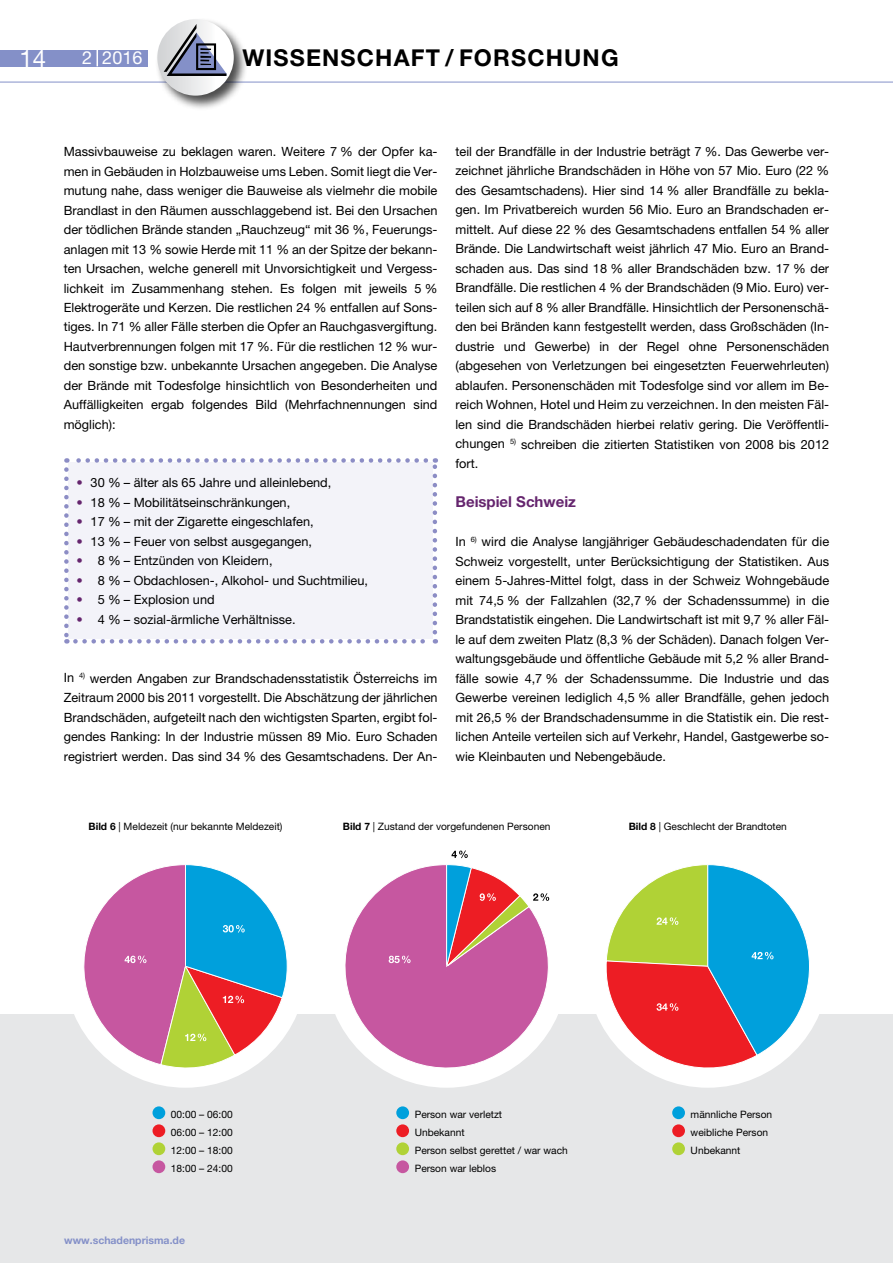
<style>
.page{position:relative;width:893px;height:1263px;background:#fff}
.page>*{position:absolute;margin:0;border:0;box-sizing:border-box;transform-origin:0 0}
.t1{font:24px "Helvetica Neue";color:#fff}
.t2{font:700 23.25px "Helvetica Neue";letter-spacing:.05em;color:#000}
.t3{font:18px "Helvetica Neue";color:#fff}
.t4{font:700 15px "Helvetica Neue";color:#65256e}
.t5{font:12.75px/19.5px "Helvetica Neue";color:#000;text-align:justify}
.t6{font:700 10.5px "Helvetica Neue";color:#8490c8}
.t7{font:10.2px/18px "Helvetica Neue";color:#000}
.s1{color:#65256e}
.s2{font-weight:700}
</style>
<div class="page">
<div style="left:69px;top:463px;width:364px;height:176px;background:#f3f3f9"></div>
<svg style="left:64px;top:469px;width:5px;height:175px"></svg>
<svg style="left:75px;top:639px;width:361px;height:5px"></svg>
<svg style="left:433px;top:458px;width:4px;height:174px"></svg>
<svg style="left:66px;top:458px;width:360px;height:5px"></svg>
<div style="left:0;top:1014px;width:893px;height:249px;background:#e6e7e8"></div>
<div style="left:64px;top:845px;width:243px;height:243px;background:#fff;border-radius:50%"></div>
<div style="left:325px;top:845px;width:243px;height:243px;background:#fff;border-radius:50%"></div>
<div style="left:586px;top:845px;width:243px;height:243px;background:#fff;border-radius:50%"></div>
<hr style="left:0;top:82px;width:893px;height:1px;background:#8490c8">
<div style="left:0;top:50px;width:148px;height:16px;background:#8490c8"></div>
<svg style="left:97px;top:50px;width:1px;height:16px"></svg>
<div style="left:155px;top:17px;width:94px;height:94px;background:#000;opacity:.7"></div>
<svg style="left:157px;top:19px;width:77px;height:77px"></svg>
<svg style="left:164px;top:24px;width:62px;height:52px"></svg>
<div style="left:153px;top:1106px;width:12px;height:13px;background:#00a0dc;border-radius:50%"></div>
<div style="left:153px;top:1124px;width:12px;height:13px;background:#ed1d24;border-radius:50%"></div>
<div style="left:153px;top:1142px;width:12px;height:13px;background:#b0d236;border-radius:50%"></div>
<div style="left:153px;top:1160px;width:12px;height:13px;background:#c657a0;border-radius:50%"></div>
<div style="left:396px;top:1106px;width:13px;height:13px;background:#00a0dc;border-radius:50%"></div>
<div style="left:396px;top:1124px;width:13px;height:13px;background:#ed1d24;border-radius:50%"></div>
<div style="left:396px;top:1142px;width:13px;height:13px;background:#b0d236;border-radius:50%"></div>
<div style="left:396px;top:1160px;width:13px;height:13px;background:#c657a0;border-radius:50%"></div>
<div style="left:672px;top:1106px;width:13px;height:13px;background:#00a0dc;border-radius:50%"></div>
<div style="left:672px;top:1124px;width:13px;height:13px;background:#ed1d24;border-radius:50%"></div>
<div style="left:672px;top:1142px;width:13px;height:13px;background:#b0d236;border-radius:50%"></div>
<svg style="left:451px;top:850px;width:17px;height:8px"></svg>
<svg style="left:335px;top:864px;width:217px;height:219px"></svg>
<svg style="left:389px;top:955px;width:22px;height:8px"></svg>
<svg style="left:605px;top:864px;width:205px;height:218px"></svg>
<svg style="left:444px;top:864px;width:105px;height:107px"></svg>
<svg style="left:74px;top:864px;width:214px;height:206px"></svg>
<h1 class="t1" style="left:20px;top:44px;width:28px">14</h1>
<h3 class="t3" style="left:82px;top:47px;width:62px">2 2016</h3>
<h2 class="t2" style="left:242px;top:43px;width:38px">wisse</h2>
<h2 class="t2" style="left:322px;top:43px;width:67px">nschaft</h2>
<h2 class="t2" style="left:445px;top:43px;width:172px">/ forschung</h2>
<p class="t5" style="left:64px;top:142px;width:375px">Massivbauweise zu beklagen waren. Weitere 7 % der Opfer ka&shy;men in Gebäuden in Holzbauweise ums Leben. Somit liegt die Ver&shy;mutung nahe, dass weniger die Bauweise als vielmehr die mobile Brandlast in den Räumen ausschlaggebend ist. Bei den Ursachen der tödlichen Brände standen „Rauchzeug“ mit 36 %, Feuerungs&shy;anlagen mit 13 % sowie Herde mit 11 % an der Spitze der bekann&shy;ten Ursachen, welche generell mit Unvorsichtigkeit und Vergess&shy;lichkeit im Zusammenhang stehen. Es folgen mit jeweils 5 % Elektrogeräte und Kerzen. Die restlichen 24 % entfallen auf Sons&shy;tiges. In 71 % aller Fälle sterben die Opfer an Rauchgasvergiftung.<br>Hautverbrennungen folgen mit 17 %. Für die restlichen 12 % wur&shy;den sonstige bzw. unbekannte Ursachen angegeben. Die Analyse der Brände mit Todesfolge hinsichtlich von Besonderheiten und Auffälligkeiten ergab folgendes Bild (Mehrfachnennungen sind möglich):</p>
<p class="t5" style="left:77px;top:473px;width:256px"><span class="s1">•</span> 30 % – älter als 65 Jahre und alleinlebend,</p>
<p class="t5" style="left:77px;top:492px;width:215px"><span class="s1">•</span> 18 % – Mobilitätseinschränkungen,</p>
<p class="t5" style="left:77px;top:512px;width:239px"><span class="s1">•</span> 17 % – mit der Zigarette eingeschlafen,</p>
<p class="t5" style="left:77px;top:531px;width:237px"><span class="s1">•</span> 13 % – Feuer von selbst ausgegangen,</p>
<p class="t5" style="left:77px;top:551px;width:198px"><span class="s1">•</span> 8 % – Entzünden von Kleidern,</p>
<p class="t5" style="left:77px;top:570px;width:293px"><span class="s1">•</span> 8 % – Obdachlosen-, Alkohol- und Suchtmilieu,</p>
<p class="t5" style="left:77px;top:590px;width:140px"><span class="s1">•</span> 5 % – Explosion und</p>
<p class="t5" style="left:77px;top:609px;width:221px"><span class="s1">•</span> 4 % – sozial-ärmliche Verhältnisse.</p>
<p class="t5" style="left:64px;top:668px;width:375px">In <sup>4)</sup> werden Angaben zur Brandschadensstatistik Österreichs im Zeitraum 2000 bis 2011 vorgestellt. Die Abschätzung der jährlichen Brandschäden, aufgeteilt nach den wichtigsten Sparten, ergibt fol&shy;gendes Ranking: In der Industrie müssen 89 Mio. Euro Schaden registriert werden. Das sind 34 % des Gesamtschadens. Der An-</p>
<p class="t5" style="left:455px;top:142px;width:375px">teil der Brandfälle in der Industrie beträgt 7 %. Das Gewerbe ver&shy;zeichnet jährliche Brandschäden in Höhe von 57 Mio. Euro (22 % des Gesamtschadens). Hier sind 14 % aller Brandfälle zu bekla&shy;gen. Im Privatbereich wurden 56 Mio. Euro an Brandschaden er&shy;mittelt. Auf diese 22 % des Gesamtschadens entfallen 54 % aller Brände. Die Landwirtschaft weist jährlich 47 Mio. Euro an Brand&shy;schaden aus. Das sind 18 % aller Brandschäden bzw. 17 % der Brandfälle. Die restlichen 4 % der Brandschäden (9 Mio. Euro) ver&shy;teilen sich auf 8 % aller Brandfälle. Hinsichtlich der Personenschä&shy;den bei Bränden kann festgestellt werden, dass Großschäden (In&shy;dustrie und Gewerbe) in der Regel ohne Personenschäden (abgesehen von Verletzungen bei eingesetzten Feuerwehrleuten) ablaufen. Personenschäden mit Todesfolge sind vor allem im Be&shy;reich Wohnen, Hotel und Heim zu verzeichnen. In den meisten Fäl&shy;len sind die Brandschäden hierbei relativ gering. Die Veröffentli&shy;chungen <sup>5)</sup> schreiben die zitierten Statistiken von 2008 bis 2012 fort.</p>
<p class="t4" style="left:455px;top:492px;width:122px">Beispiel Schweiz</p>
<p class="t5" style="left:455px;top:532px;width:375px">In <sup>6)</sup> wird die Analyse langjähriger Gebäudeschadendaten für die Schweiz vorgestellt, unter Berücksichtigung der Statistiken. Aus einem 5-Jahres-Mittel folgt, dass in der Schweiz Wohngebäude mit 74,5 % der Fallzahlen (32,7 % der Schadenssumme) in die Brandstatistik eingehen. Die Landwirtschaft ist mit 9,7 % aller Fäl&shy;le auf dem zweiten Platz (8,3 % der Schäden). Danach folgen Ver&shy;waltungsgebäude und öffentliche Gebäude mit 5,2 % aller Brand&shy;fälle sowie 4,7 % der Schadenssumme. Die Industrie und das Gewerbe vereinen lediglich 4,5 % aller Brandfälle, gehen jedoch mit 26,5 % der Brandschadensumme in die Statistik ein. Die rest&shy;lichen Anteile verteilen sich auf Verkehr, Handel, Gastgewerbe so&shy;wie Kleinbauten und Nebengebäude.</p>
<p class="t7" style="left:89px;top:817px;width:195px"><span class="s2">Bild 6</span> | Meldezeit (nur bekannte Meldezeit)</p>
<p class="t7" style="left:343px;top:817px;width:209px"><span class="s2">Bild 7</span> | Zustand der vorgefundenen Personen</p>
<p class="t7" style="left:629px;top:817px;width:160px"><span class="s2">Bild 8</span> | Geschlecht der Brandtoten</p>
<p class="t7" style="left:171px;top:1105px;width:63px;text-align:justify">00:00 – 06:00<br>06:00 – 12:00<br>12:00 – 18:00<br>18:00 – 24:00</p>
<p class="t7" style="left:415px;top:1105px;width:155px">Person war verletzt<br>Unbekannt<br>Person selbst gerettet / war wach<br>Person war leblos</p>
<p class="t7" style="left:691px;top:1105px;width:83px">männliche Person weibliche Person<br>Unbekannt</p>
<p class="t6" style="left:64px;top:1233px;width:122px">www.schadenprisma.de</p>
</div>
